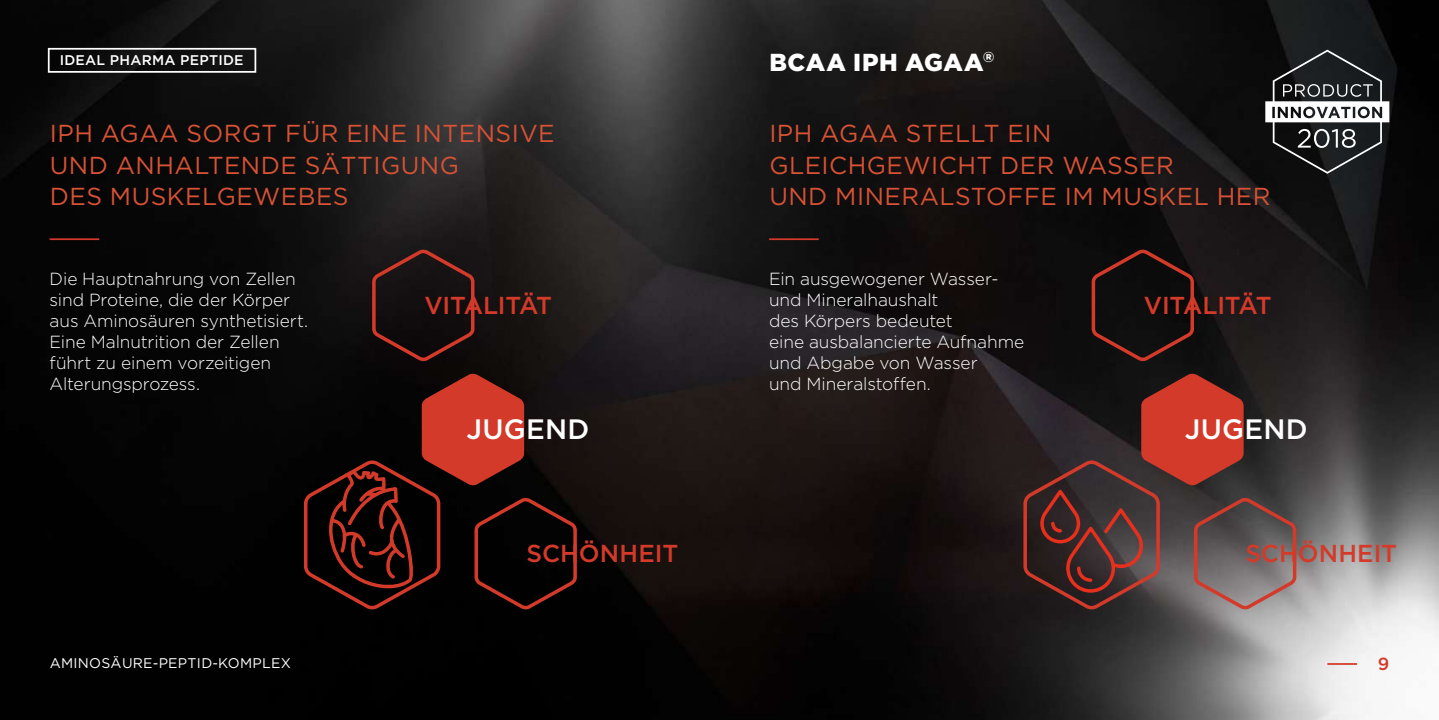
<style>
.page{position:relative;width:1439px;height:720px;background:#fff}
.page>*{position:absolute;margin:0;border:0;box-sizing:border-box;transform-origin:0 0}
.t1{font:500 28px "Gotham Pro";letter-spacing:.01em;color:#fff}
.t2{font:24.5px/31.5px "Gotham Pro";letter-spacing:.02em;color:#d85235}
.t3{font:500 24.5px "Gotham Pro";letter-spacing:-.005em;color:#d43a2a}
.t4{font:900 24.5px "Gotham Pro";letter-spacing:.025em;color:#fff}
.t5{font:300 17.5px/21px "Gotham Pro";letter-spacing:-.005em;color:#fff}
.t6{font:500 17.5px "Gotham Pro";color:#d43a2a}
.t7{font:14px "Gotham Pro";letter-spacing:.02em;color:#fff}
.t8{font:500 14px "Gotham Pro";letter-spacing:.02em;color:#fff}
</style>
<div class="page">
<img style="left:0;top:0;width:1439px;height:719px">
<div style="left:48px;top:48px;width:208px;height:25px;border:2px solid #fff"></div>
<hr style="left:1327px;top:662px;width:30px;height:2px;background:#d43a2a">
<svg style="left:1265px;top:50px;width:124px;height:124px;background:#454749"></svg>
<hr style="left:50px;top:238px;width:49px;height:2px;background:#d43a2a">
<svg style="left:370px;top:247px;width:106px;height:116px;background:#251312"></svg>
<hr style="left:769px;top:238px;width:50px;height:2px;background:#d43a2a">
<svg style="left:1090px;top:247px;width:105px;height:116px;background:#1f110f"></svg>
<svg style="left:1021px;top:371px;width:277px;height:241px;background:#593735"></svg>
<svg style="left:302px;top:371px;width:276px;height:241px;background:#300f0b"></svg>
<p class="t8" style="left:60px;top:52px;width:185px">IDEAL PHARMA PEPTIDE</p>
<h2 class="t2" style="left:50px;top:117px;width:506px">IPH AGAA SORGT FÜR EINE INTENSIVE<br>UND ANHALTENDE SÄTTIGUNG<br>DES MUSKELGEWEBES</h2>
<p class="t5" style="left:50px;top:269px;width:260px">Die Hauptnahrung von Zellen sind Proteine, die der Körper aus Aminosäuren synthetisiert.<br>Eine Malnutrition der Zellen führt zu einem vorzeitigen<br>Alterungsprozess.</p>
<h2 class="t3" style="left:424px;top:291px;width:129px">VITALITÄT</h2>
<h2 class="t4" style="left:769px;top:48px;width:227px">BCAA IPH AGAA<sup>®</sup></h2>
<h2 class="t2" style="left:769px;top:117px;width:502px">IPH AGAA STELLT EIN<br>GLEICHGEWICHT DER WASSER<br>UND MINERALSTOFFE IM MUSKEL HER</h2>
<p class="t5" style="left:769px;top:269px;width:257px">Ein ausgewogener Wasser&shy;und Mineralhaushalt<br>des Körpers bedeutet<br>eine ausbalancierte Aufnahme und Abgabe von Wasser<br>und Mineralstoffen.</p>
<h2 class="t3" style="left:1144px;top:291px;width:129px">VITALITÄT</h2>
<h1 class="t1" style="left:466px;top:413px;width:124px">JUGEND</h1>
<h1 class="t1" style="left:1184px;top:413px;width:124px">JUGEND</h1>
<p class="t7" style="left:50px;top:654px;width:243px">AMINOSÄURE-PEPTID-KOMPLEX</p>
<h2 class="t3" style="left:526px;top:539px;width:153px">SCHÖNHEIT</h2>
<h2 class="t3" style="left:1245px;top:539px;width:153px">SCHÖNHEIT</h2>
<p class="t6" style="left:1377px;top:654px;width:13px">9</p>
</div>
